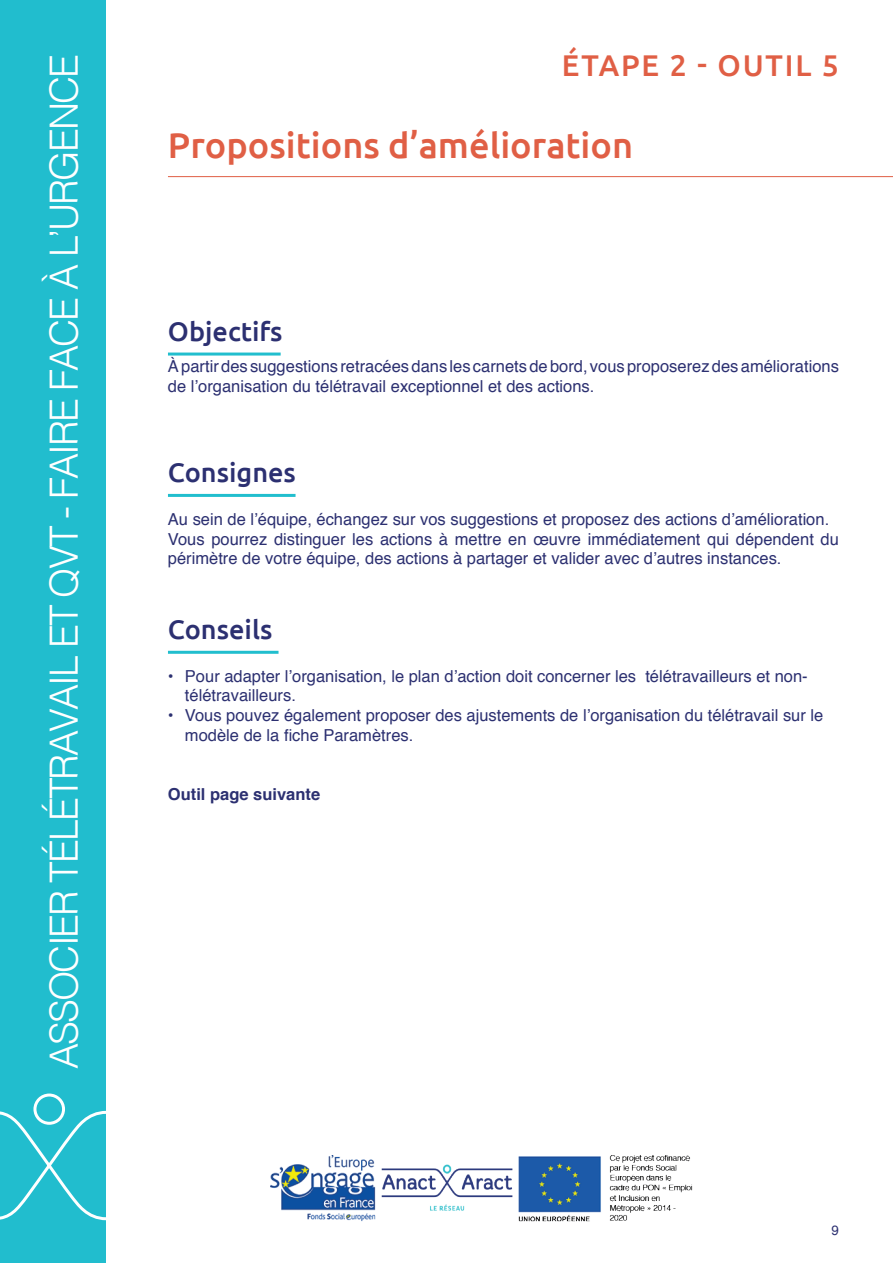
<style>
.page{position:relative;width:893px;height:1263px;background:#fff}
.page>*{position:absolute;margin:0;border:0;box-sizing:border-box;transform-origin:0 0}
.t1{font:300 39px "Helvetica";letter-spacing:-.05em;color:#fff}
.t2{font:500 36px "Ubuntu";color:#e05f45}
.t3{font:500 30px "Ubuntu";letter-spacing:.06em;color:#e05f45}
.t4{font:500 27px "Ubuntu";color:#2c3071}
.t5{font:16.5px/19.8px "Helvetica";color:#2c3071}
.t6{font:700 16.5px "Helvetica";color:#2c3071}
.t7{font:13.5px "Helvetica";color:#2c3071}
</style>
<div class="page">
<div style="left:0;top:0;width:106px;height:1263px;background:#21bdce"></div>
<svg style="left:0;top:1093px;width:106px;height:128px"></svg>
<hr style="left:168px;top:176px;width:725px;height:1px;background:#e05f45">
<img style="left:270px;top:1155px;width:423px;height:67px">
<hr style="left:168px;top:494px;width:128px;height:3px;background:#21bece">
<hr style="left:168px;top:353px;width:113px;height:3px;background:#21bece">
<hr style="left:168px;top:651px;width:111px;height:3px;background:#21bece">
<h1 class="t1" style="left:31px;top:1069px;width:1016px;rotate:-90deg">ASSOCIER TÉLÉTRAVAIL ET QVT - FAIRE FACE À L’URGENCE</h1>
<h3 class="t3" style="left:562px;top:47px;width:279px">ÉTAPE 2 - OUTIL 5</h3>
<h2 class="t2" style="left:168px;top:122px;width:467px">Propositions d’amélioration</h2>
<h3 class="t4" style="left:168px;top:314px;width:116px">Objectifs</h3>
<p class="t5" style="left:168px;top:357px;width:672px">À partir des suggestions retracées dans les carnets de bord, vous proposerez des améliorations de l’organisation du télétravail exceptionnel et des actions.</p>
<h3 class="t4" style="left:168px;top:456px;width:129px">Consignes</h3>
<p class="t5" style="left:168px;top:510px;width:672px">Au sein de l’équipe, échangez sur vos suggestions et proposez des actions d’amélioration.<br>Vous pourrez distinguer les actions à mettre en œuvre immédiatement qui dépendent du périmètre de votre équipe, des actions à partager et valider avec d’autres instances.</p>
<h3 class="t4" style="left:168px;top:612px;width:106px">Conseils</h3>
<p class="t5" style="left:185px;top:666px;width:624px;text-indent:-17px">• Pour adapter l’organisation, le plan d’action doit concerner les télétravailleurs et non&shy;télétravailleurs.</p>
<p class="t5" style="left:185px;top:706px;width:640px;text-indent:-17px">• Vous pouvez également proposer des ajustements de l’organisation du télétravail sur le modèle de la fiche Paramètres.</p>
<p class="t6" style="left:168px;top:781px;width:154px">Outil page suivante</p>
<p class="t7" style="left:831px;top:1220px;width:9px">9</p>
</div>
